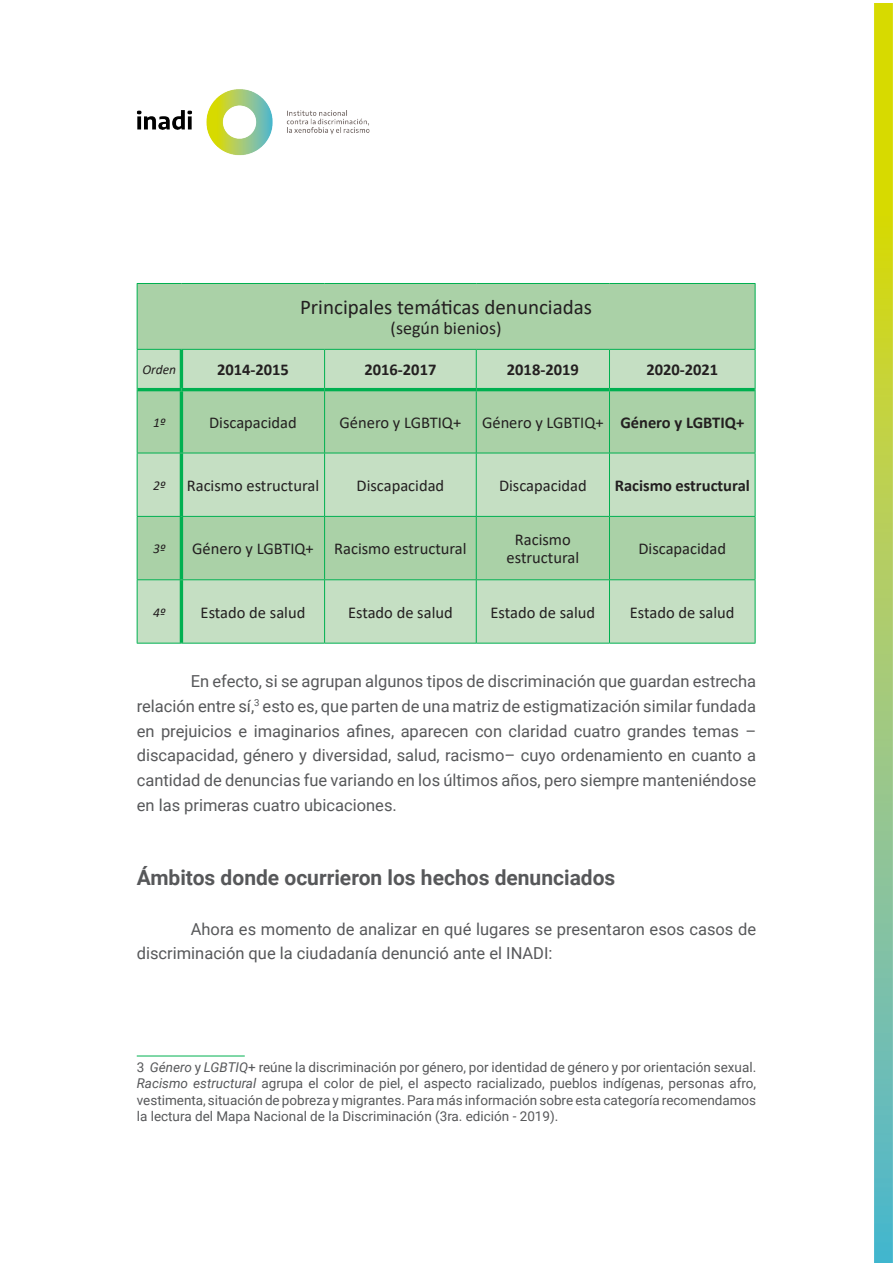
<style>
.page{position:relative;width:893px;height:1263px;background:#fff}
.page>*{position:absolute;margin:0;border:0;box-sizing:border-box;transform-origin:0 0}
.t1{font:700 21px "Roboto";color:#57585a}
.t2{font:21px "Calibri";color:#231f20}
.t3{font:18px "Calibri";color:#231f20}
.t4{font:16.5px/24.8px "Roboto";color:#57585a;text-align:justify}
.t5{font:16.5px/18.1px "Calibri";color:#231f20;text-align:center}
.t6{font:700 16.5px "Calibri";color:#231f20}
.t7{font:13.5px/16.2px "Roboto";color:#57585a;text-align:justify}
.t8{font:italic 13.5px "Calibri";color:#231f20}
.s1{font-style:italic}
</style>
<div class="page">
<img style="left:136px;top:3px;width:757px;height:1260px">
<div style="left:549px;top:91px;width:235px;height:74px;background:#fff"></div>
<div style="left:138px;top:284px;width:617px;height:65px;background:#aad1a7"></div>
<svg style="left:138px;top:350px;width:617px;height:293px;background:#b7d8b6"></svg>
<hr style="left:137px;top:283px;width:44px;height:1px;background:#00b050">
<hr style="left:181px;top:283px;width:144px;height:1px;background:#00b050">
<hr style="left:325px;top:283px;width:151px;height:1px;background:#00b050">
<hr style="left:476px;top:283px;width:133px;height:1px;background:#00b050">
<hr style="left:609px;top:283px;width:146px;height:1px;background:#00b050">
<hr style="left:755px;top:284px;width:1px;height:65px;background:#00b050">
<hr style="left:137px;top:349px;width:44px;height:1px;background:#00b050">
<hr style="left:181px;top:349px;width:144px;height:1px;background:#00b050">
<hr style="left:325px;top:349px;width:151px;height:1px;background:#00b050">
<hr style="left:476px;top:349px;width:133px;height:1px;background:#00b050">
<hr style="left:609px;top:349px;width:146px;height:1px;background:#00b050">
<hr style="left:137px;top:284px;width:1px;height:65px;background:#00b050">
<hr style="left:137px;top:350px;width:1px;height:40px;background:#00b050">
<hr style="left:180px;top:350px;width:3px;height:38px;background:#00b050">
<hr style="left:324px;top:350px;width:1px;height:38px;background:#00b050">
<hr style="left:476px;top:350px;width:1px;height:38px;background:#00b050">
<hr style="left:609px;top:350px;width:1px;height:38px;background:#00b050">
<hr style="left:755px;top:350px;width:1px;height:40px;background:#00b050">
<hr style="left:137px;top:390px;width:1px;height:63px;background:#00b050">
<hr style="left:180px;top:391px;width:3px;height:62px;background:#00b050">
<hr style="left:138px;top:388px;width:43px;height:3px;background:#00b050">
<hr style="left:181px;top:388px;width:144px;height:3px;background:#00b050">
<hr style="left:325px;top:388px;width:151px;height:3px;background:#00b050">
<hr style="left:476px;top:388px;width:133px;height:3px;background:#00b050">
<hr style="left:609px;top:388px;width:146px;height:3px;background:#00b050">
<hr style="left:324px;top:391px;width:1px;height:62px;background:#00b050">
<hr style="left:476px;top:391px;width:1px;height:62px;background:#00b050">
<hr style="left:609px;top:391px;width:1px;height:62px;background:#00b050">
<hr style="left:755px;top:390px;width:1px;height:63px;background:#00b050">
<hr style="left:137px;top:453px;width:1px;height:63px;background:#00b050">
<hr style="left:180px;top:453px;width:3px;height:63px;background:#00b050">
<hr style="left:324px;top:453px;width:1px;height:63px;background:#00b050">
<hr style="left:476px;top:453px;width:1px;height:63px;background:#00b050">
<hr style="left:609px;top:453px;width:1px;height:63px;background:#00b050">
<hr style="left:755px;top:453px;width:1px;height:63px;background:#00b050">
<hr style="left:137px;top:517px;width:1px;height:62px;background:#00b050">
<hr style="left:180px;top:517px;width:3px;height:62px;background:#00b050">
<hr style="left:324px;top:517px;width:1px;height:62px;background:#00b050">
<hr style="left:476px;top:517px;width:1px;height:62px;background:#00b050">
<hr style="left:609px;top:517px;width:1px;height:62px;background:#00b050">
<hr style="left:755px;top:517px;width:1px;height:62px;background:#00b050">
<hr style="left:137px;top:580px;width:1px;height:63px;background:#00b050">
<hr style="left:180px;top:580px;width:3px;height:63px;background:#00b050">
<hr style="left:137px;top:453px;width:44px;height:1px;background:#00b050">
<hr style="left:181px;top:453px;width:144px;height:1px;background:#00b050">
<hr style="left:325px;top:453px;width:151px;height:1px;background:#00b050">
<hr style="left:476px;top:453px;width:133px;height:1px;background:#00b050">
<hr style="left:609px;top:453px;width:146px;height:1px;background:#00b050">
<hr style="left:137px;top:516px;width:44px;height:1px;background:#00b050">
<hr style="left:181px;top:516px;width:144px;height:1px;background:#00b050">
<hr style="left:325px;top:516px;width:151px;height:1px;background:#00b050">
<hr style="left:476px;top:516px;width:133px;height:1px;background:#00b050">
<hr style="left:609px;top:516px;width:146px;height:1px;background:#00b050">
<hr style="left:137px;top:579px;width:44px;height:1px;background:#00b050">
<hr style="left:181px;top:579px;width:144px;height:1px;background:#00b050">
<hr style="left:325px;top:579px;width:151px;height:1px;background:#00b050">
<hr style="left:476px;top:579px;width:133px;height:1px;background:#00b050">
<hr style="left:609px;top:579px;width:146px;height:1px;background:#00b050">
<hr style="left:137px;top:643px;width:44px;height:1px;background:#00b050">
<hr style="left:181px;top:643px;width:144px;height:1px;background:#00b050">
<hr style="left:325px;top:643px;width:151px;height:1px;background:#00b050">
<hr style="left:476px;top:643px;width:133px;height:1px;background:#00b050">
<hr style="left:609px;top:643px;width:146px;height:1px;background:#00b050">
<hr style="left:324px;top:580px;width:1px;height:63px;background:#00b050">
<hr style="left:476px;top:580px;width:1px;height:63px;background:#00b050">
<hr style="left:609px;top:580px;width:1px;height:63px;background:#00b050">
<hr style="left:755px;top:580px;width:1px;height:63px;background:#00b050">
<hr style="left:137px;top:1055px;width:108px;height:1px;background:#00b050">
<p class="t2" style="left:300px;top:293px;width:293px">Principales temáticas denunciadas</p>
<p class="t3" style="left:391px;top:316px;width:112px">(según bienios)</p>
<p class="t8" style="left:142px;top:360px;width:35px">Orden</p>
<p class="t6" style="left:217px;top:358px;width:73px">2014-2015</p>
<p class="t6" style="left:364px;top:358px;width:73px">2016-2017</p>
<p class="t6" style="left:507px;top:358px;width:73px">2018-2019</p>
<p class="t6" style="left:646px;top:358px;width:73px">2020-2021</p>
<p class="t8" style="left:153px;top:413px;width:14px">1º</p>
<p class="t5" style="left:209px;top:413px;width:89px">Discapacidad</p>
<p class="t5" style="left:340px;top:413px;width:123px">Género y LGBTIQ+</p>
<p class="t5" style="left:482px;top:413px;width:123px">Género y LGBTIQ+</p>
<p class="t6" style="left:620px;top:411px;width:125px">Género y LGBTIQ+</p>
<p class="t8" style="left:153px;top:476px;width:14px">2º</p>
<p class="t5" style="left:187px;top:476px;width:134px">Racismo estructural</p>
<p class="t5" style="left:357px;top:476px;width:89px">Discapacidad</p>
<p class="t5" style="left:499px;top:476px;width:89px">Discapacidad</p>
<p class="t6" style="left:615px;top:474px;width:137px">Racismo estructural</p>
<p class="t8" style="left:153px;top:539px;width:14px">3º</p>
<p class="t5" style="left:192px;top:539px;width:123px">Género y LGBTIQ+</p>
<p class="t5" style="left:334px;top:539px;width:134px">Racismo estructural</p>
<p class="t5" style="left:506px;top:530px;width:74px">Racismo estructural</p>
<p class="t5" style="left:638px;top:539px;width:89px">Discapacidad</p>
<p class="t8" style="left:153px;top:603px;width:14px">4º</p>
<p class="t5" style="left:201px;top:603px;width:106px">Estado de salud</p>
<p class="t5" style="left:348px;top:603px;width:106px">Estado de salud</p>
<p class="t5" style="left:490px;top:603px;width:106px">Estado de salud</p>
<p class="t5" style="left:630px;top:603px;width:106px">Estado de salud</p>
<p class="t4" style="left:137px;top:668px;width:621px;text-indent:54px">En efecto, si se agrupan algunos tipos de discriminación que guardan estrecha relación entre sí,<sup>3</sup> esto es, que parten de una matriz de estigmatización similar fundada en prejuicios e imaginarios afines, aparecen con claridad cuatro grandes temas – discapacidad, género y diversidad, salud, racismo– cuyo ordenamiento en cuanto a cantidad de denuncias fue variando en los últimos años, pero siempre manteniéndose en las primeras cuatro ubicaciones.</p>
<p class="t1" style="left:137px;top:863px;width:480px">Ámbitos donde ocurrieron los hechos denunciados</p>
<p class="t4" style="left:137px;top:916px;width:621px;text-indent:54px">Ahora es momento de analizar en qué lugares se presentaron esos casos de discriminación que la ciudadanía denunció ante el INADI:</p>
<p class="t7" style="left:137px;top:1059px;width:621px">3 <span class="s1">Género</span> y <span class="s1">LGBTIQ</span>+ reúne la discriminación por género, por identidad de género y por orientación sexual.<br><span class="s1">Racismo estructural</span> agrupa el color de piel, el aspecto racializado, pueblos indígenas, personas afro, vestimenta, situación de pobreza y migrantes. Para más información sobre esta categoría recomendamos la lectura del Mapa Nacional de la Discriminación (3ra. edición - 2019).</p>
</div>
